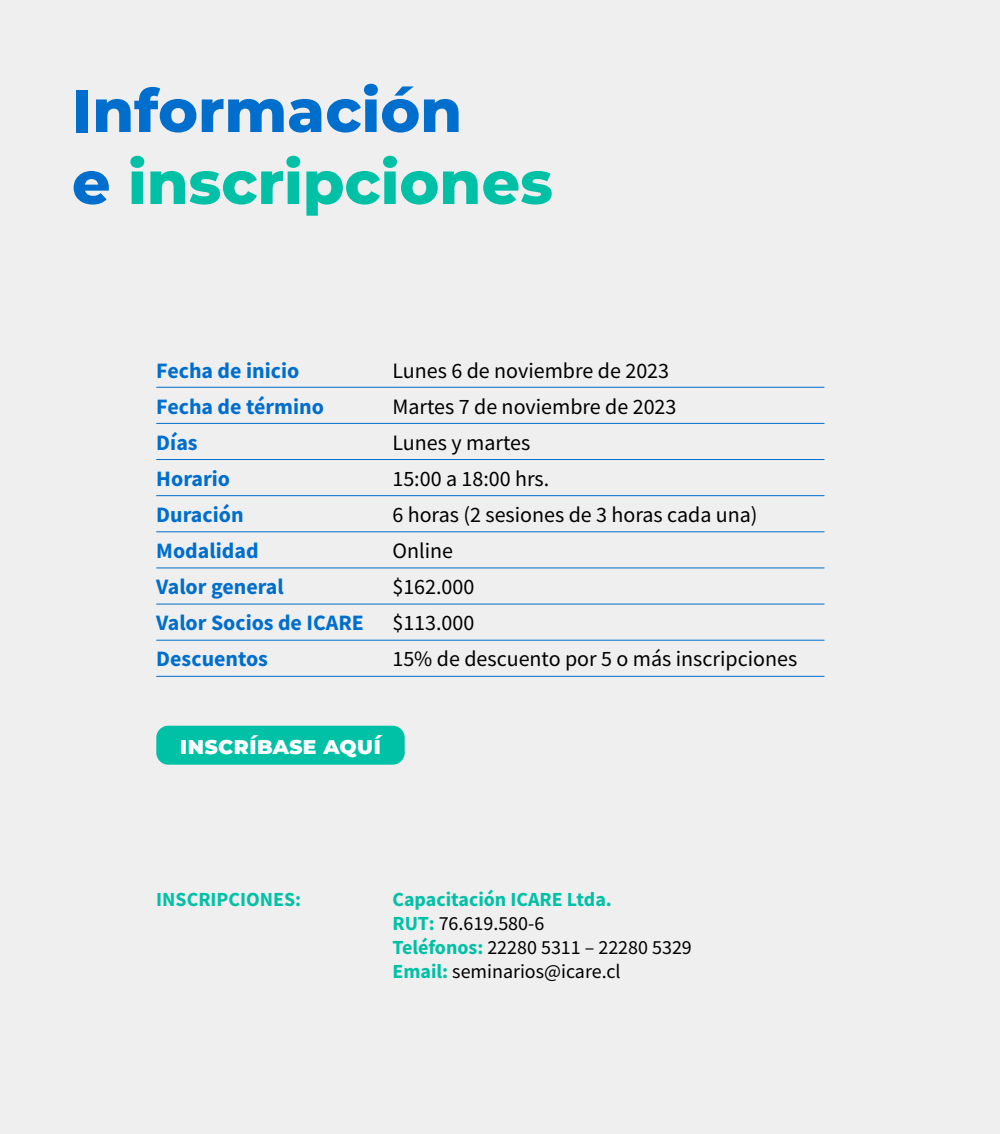
<style>
.page{position:relative;width:1000px;height:1134px;background:#efefef}
.page>*{position:absolute;margin:0;border:0;box-sizing:border-box;transform-origin:0 0}
.t1{font:800 60px/72px "Montserrat";color:#00c1a6}
.t2{font:800 24px "Montserrat";color:#fff}
.t3{font:22px/36px "Source Sans Pro";color:#000}
.t4{font:700 22px/36px "Source Sans Pro";color:#006ecc}
.t5{font:20px/24px "Source Sans Pro";color:#000}
.t6{font:700 20px "Source Sans Pro";color:#00c1a6}
.s1{color:#006ecc}
.s2{font-weight:700;color:#00c1a6}
</style>
<div class="page">
<hr style="left:157px;top:387px;width:667px;height:1px;background:#006ecc">
<hr style="left:157px;top:423px;width:667px;height:1px;background:#006ecc">
<hr style="left:157px;top:459px;width:667px;height:1px;background:#006ecc">
<hr style="left:157px;top:495px;width:667px;height:1px;background:#006ecc">
<hr style="left:157px;top:531px;width:667px;height:1px;background:#006ecc">
<hr style="left:157px;top:567px;width:667px;height:1px;background:#006ecc">
<hr style="left:157px;top:604px;width:667px;height:1px;background:#006ecc">
<hr style="left:157px;top:640px;width:667px;height:1px;background:#006ecc">
<hr style="left:157px;top:676px;width:667px;height:1px;background:#006ecc">
<div style="left:156px;top:726px;width:249px;height:39px;background:#00c1a6;border-radius:12px"></div>
<h1 class="t1" style="left:72px;top:71px;width:482px"><span class="s1">Información<br>e</span> inscripciones</h1>
<p class="t4" style="left:156px;top:352px;width:209px">Fecha de inicio<br>Fecha de término<br>Días<br>Horario<br>Duración<br>Modalidad<br>Valor general<br>Valor Socios de ICARE<br>Descuentos</p>
<p class="t3" style="left:392px;top:353px;width:406px">Lunes 6 de noviembre de 2023<br>Martes 7 de noviembre de 2023<br>Lunes y martes<br>15:00 a 18:00 hrs.<br>6 horas (2 sesiones de 3 horas cada una)<br>Online<br>$162.000<br>$113.000<br>15% de descuento por 5 o más inscripciones</p>
<p class="t2" style="left:180px;top:728px;width:203px">inscríbase aquí</p>
<p class="t6" style="left:156px;top:886px;width:146px">INSCRIPCIONES:</p>
<p class="t5" style="left:392px;top:887px;width:301px"><span class="s2">Capacitación ICARE Ltda.<br>RUT:</span> 76.619.580-6<br><span class="s2">Teléfonos:</span> 22280 5311 – 22280 5329<br><span class="s2">Email:</span> seminarios@icare.cl</p>
</div>
